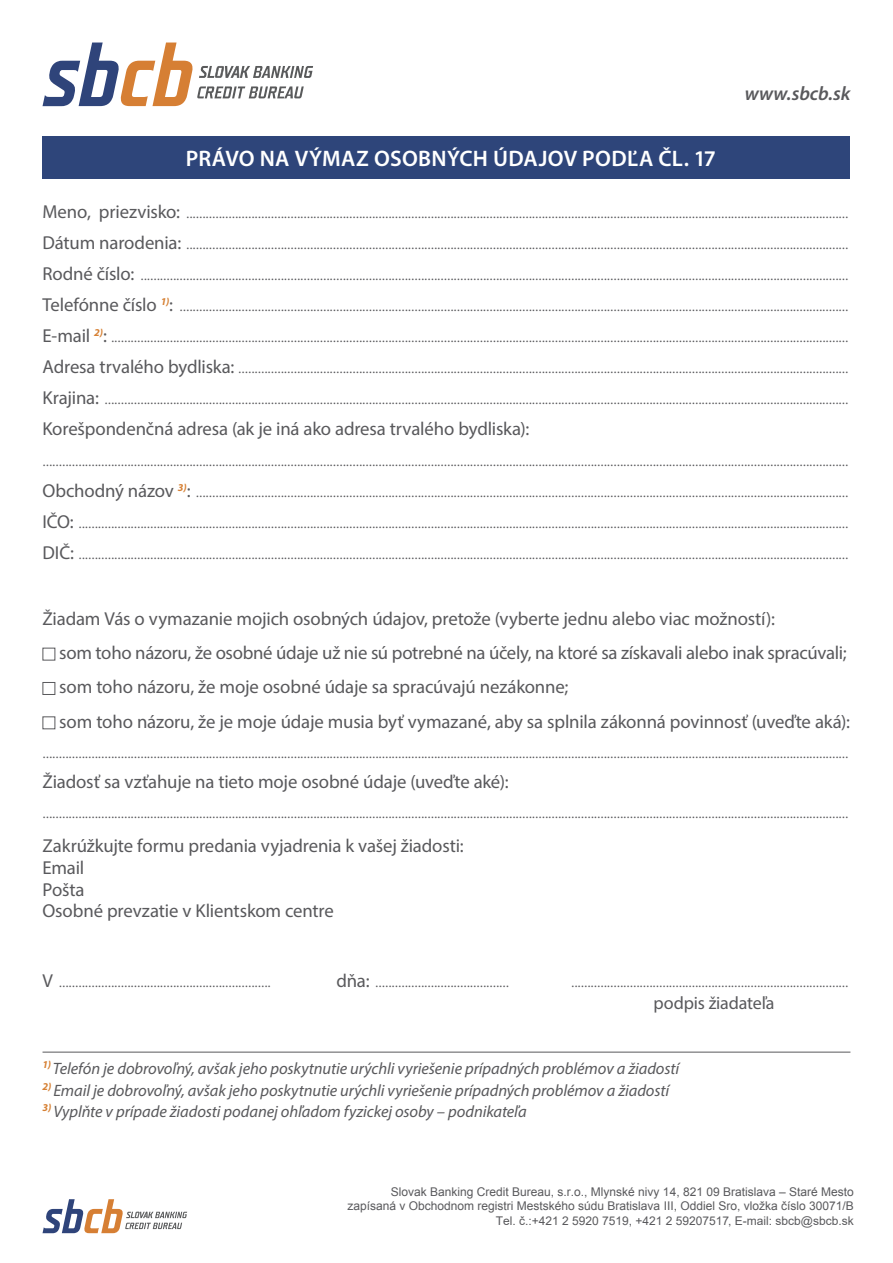
<style>
.page{position:relative;width:893px;height:1263px;background:#fff}
.page>*{position:absolute;margin:0;border:0;box-sizing:border-box;transform-origin:0 0}
.t1{font:600 22.5px "Myriad Pro";letter-spacing:.015em;color:#fff}
.t2{font:italic 600 19.5px "Myriad Pro";letter-spacing:-.005em;color:#59595c}
.t3{font:300 18.75px "Myriad Pro";color:#59595c}
.t4{font:18.75px "Myriad Pro";letter-spacing:-.01em;color:#59595c}
.t5{font:18px "Myriad Pro";letter-spacing:-.01em;color:#59595c}
.t6{font:italic 16.5px "Myriad Pro";letter-spacing:-.005em;color:#59595c}
.t7{font:12px/14.4px "Arial";color:#59595c;text-align:right}
.s1{font-weight:400}
</style>
<div class="page">
<svg style="left:43px;top:43px;width:270px;height:63px"></svg>
<svg style="left:43px;top:1199px;width:144px;height:34px"></svg>
<div style="left:43px;top:682px;width:12px;height:13px;border:1px solid #59595c"></div>
<div style="left:43px;top:716px;width:12px;height:13px;border:1px solid #59595c"></div>
<div style="left:43px;top:136px;width:807px;height:43px;background:#2e457a"></div>
<hr style="left:43px;top:1052px;width:807px;height:1px;background:#59595c">
<p class="t1" style="left:186px;top:144px;width:532px">PRÁVO NA VÝMAZ OSOBNÝCH ÚDAJOV PODĽA ČL. 17</p>
<p class="t2" style="left:745px;top:81px;width:107px">www.sbcb.sk</p>
<p class="t3" style="left:43px;top:202px;width:807px"><span class="s1">Meno, priezvisko:</span> ...........................................................................................................................................................................................................</p>
<p class="t3" style="left:43px;top:233px;width:807px"><span class="s1">Dátum narodenia:</span> ...........................................................................................................................................................................................................</p>
<p class="t3" style="left:43px;top:264px;width:807px"><span class="s1">Rodné číslo:</span> .........................................................................................................................................................................................................................</p>
<p class="t3" style="left:43px;top:295px;width:807px"><span class="s1">Telefónne číslo</span> <sup>1)</sup><span class="s1">:</span> .............................................................................................................................................................................................................</p>
<p class="t3" style="left:43px;top:326px;width:807px"><span class="s1">E-mail</span> <sup>2)</sup><span class="s1">:</span> ..................................................................................................................................................................................................................................</p>
<p class="t3" style="left:43px;top:357px;width:807px"><span class="s1">Adresa trvalého bydliska:</span> ...........................................................................................................................................................................................</p>
<p class="t3" style="left:43px;top:388px;width:807px"><span class="s1">Krajina:</span> ....................................................................................................................................................................................................................................</p>
<p class="t4" style="left:43px;top:417px;width:488px">Korešpondenčná adresa (ak je iná ako adresa trvalého bydliska):</p>
<p class="t3" style="left:43px;top:450px;width:807px">.......................................................................................................................................................................................................................................................</p>
<p class="t3" style="left:43px;top:481px;width:807px"><span class="s1">Obchodný názov</span> <sup>3)</sup><span class="s1">:</span> ........................................................................................................................................................................................................</p>
<p class="t3" style="left:43px;top:512px;width:807px"><span class="s1">IČO:</span> ............................................................................................................................................................................................................................................</p>
<p class="t3" style="left:43px;top:543px;width:807px"><span class="s1">DIČ:</span> ............................................................................................................................................................................................................................................</p>
<p class="t4" style="left:43px;top:607px;width:734px">Žiadam Vás o vymazanie mojich osobných údajov, pretože (vyberte jednu alebo viac možností):</p>
<p class="t4" style="left:59px;top:641px;width:789px">som toho názoru, že osobné údaje už nie sú potrebné na účely, na ktoré sa získavali alebo inak spracúvali;</p>
<p class="t4" style="left:59px;top:675px;width:511px">som toho názoru, že moje osobné údaje sa spracúvajú nezákonne;</p>
<p class="t4" style="left:59px;top:710px;width:792px">som toho názoru, že je moje údaje musia byť vymazané, aby sa splnila zákonná povinnosť (uveďte aká):</p>
<p class="t3" style="left:43px;top:741px;width:807px">.......................................................................................................................................................................................................................................................</p>
<p class="t4" style="left:43px;top:770px;width:468px">Žiadosť sa vzťahuje na tieto moje osobné údaje (uveďte aké):</p>
<p class="t3" style="left:43px;top:801px;width:807px">.......................................................................................................................................................................................................................................................</p>
<p class="t4" style="left:43px;top:834px;width:423px">Zakrúžkujte formu predania vyjadrenia k vašej žiadosti:</p>
<p class="t4" style="left:43px;top:856px;width:43px">Email</p>
<p class="t4" style="left:43px;top:878px;width:44px">Pošta</p>
<p class="t4" style="left:43px;top:899px;width:293px">Osobné prevzatie v Klientskom centre</p>
<p class="t3" style="left:43px;top:970px;width:230px"><span class="s1">V</span> .................................................................</p>
<p class="t3" style="left:336px;top:970px;width:174px"><span class="s1">dňa:</span> .........................................</p>
<p class="t3" style="left:571px;top:970px;width:279px">.....................................................................................</p>
<p class="t5" style="left:654px;top:992px;width:123px">podpis žiadateľa</p>
<p class="t6" style="left:43px;top:1058px;width:638px"><sup>1)</sup> Telefón je dobrovoľný, avšak jeho poskytnutie urýchli vyriešenie prípadných problémov a žiadostí</p>
<p class="t6" style="left:43px;top:1080px;width:628px"><sup>2)</sup> Email je dobrovoľný, avšak jeho poskytnutie urýchli vyriešenie prípadných problémov a žiadostí</p>
<p class="t6" style="left:43px;top:1101px;width:486px"><sup>3)</sup> Vyplňte v prípade žiadosti podanej ohľadom fyzickej osoby – podnikateľa</p>
<p class="t7" style="left:347px;top:1184px;width:508px">Slovak Banking Credit Bureau, s.r.o., Mlynské nivy 14, 821 09 Bratislava – Staré Mesto zapísaná v Obchodnom registri Mestského súdu Bratislava III, Oddiel Sro, vložka číslo 30071/B<br>Tel. č.:+421 2 5920 7519, +421 2 59207517, E-mail: sbcb@sbcb.sk</p>
</div>
